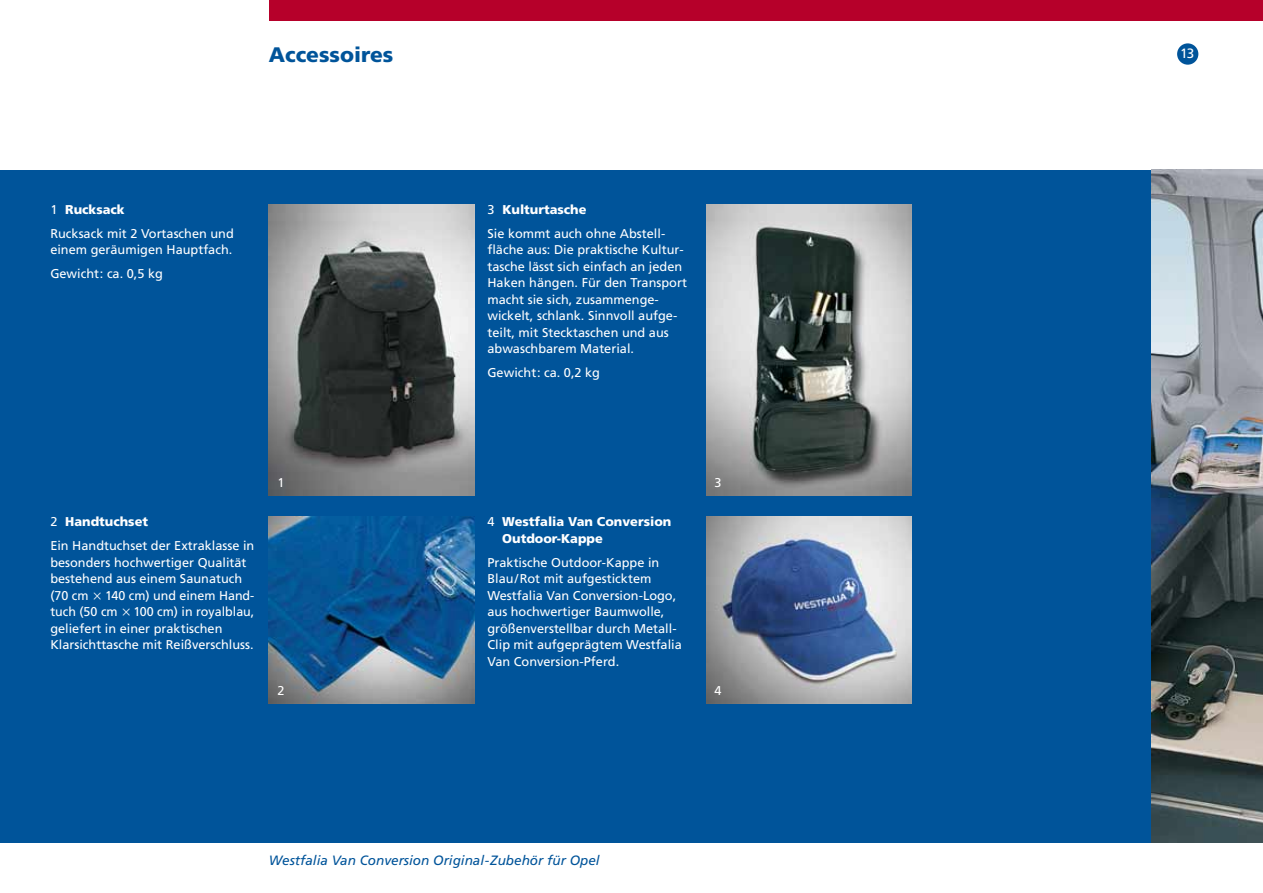
<style>
.page{position:relative;width:1263px;height:893px;background:#fff}
.page>*{position:absolute;margin:0;border:0;box-sizing:border-box;transform-origin:0 0}
.t1{font:900 21px "Frutiger";color:#00549a}
.t2{font:italic 13.5px "Frutiger";color:#00549a}
.t3{font:13.5px "Frutiger";color:#fff}
.t4{font:12.75px/16.5px "Frutiger";color:#fff}
.t5{font:900 12.75px/16.5px "Frutiger";color:#fff}
.s1{font-weight:900}
.s2{font-weight:400}
</style>
<div class="page">
<div style="left:0;top:170px;width:1152px;height:672px;background:#00549a"></div>
<div style="left:269px;top:0;width:993px;height:21px;background:#b6002a"></div>
<div style="left:1177px;top:43px;width:21px;height:22px;background:#00549a;border-radius:50%"></div>
<img style="left:1152px;top:170px;width:110px;height:672px">
<img style="left:269px;top:204px;width:206px;height:291px">
<img style="left:706px;top:204px;width:206px;height:291px">
<img style="left:269px;top:516px;width:206px;height:187px">
<img style="left:706px;top:516px;width:206px;height:187px">
<h1 class="t1" style="left:269px;top:47px;width:126px">Accessoires</h1>
<p class="t4" style="left:50px;top:198px;width:185px;line-height:24px">1 <span class="s1">Rucksack<br></span>Rucksack mit 2 Vortaschen und</p>
<p class="t4" style="left:50px;top:238px;width:184px;line-height:24px">einem geräumigen Hauptfach.<br>Gewicht: ca. 0,5 kg</p>
<p class="t4" style="left:487px;top:198px;width:179px;line-height:24px">3 <span class="s1">Kulturtasche<br></span>Sie kommt auch ohne Abstell-</p>
<p class="t4" style="left:487px;top:242px;width:201px">fläche aus: Die praktische Kultur&shy;tasche lässt sich einfach an jeden<br>Haken hängen. Für den Transport macht sie sich, zusammenge&shy;wickelt, schlank. Sinnvoll aufge&shy;teilt, mit Stecktaschen und aus abwaschbarem Material.</p>
<p class="t4" style="left:487px;top:365px;width:114px">Gewicht: ca. 0,2 kg</p>
<p class="t4" style="left:50px;top:511px;width:206px;line-height:24px">2 <span class="s1">Handtuchset<br></span>Ein Handtuchset der Extraklasse in</p>
<p class="t4" style="left:50px;top:555px;width:198px">besonders hochwertiger Qualität bestehend aus einem Saunatuch (70 cm</p>
<p class="t4" style="left:50px;top:588px;width:206px;text-indent:55px">140 cm) und einem Hand&shy;tuch (50 cm</p>
<p class="t4" style="left:50px;top:604px;width:206px;text-indent:83px">100 cm) in royalblau, geliefert in einer praktischen<br>Klarsichttasche mit Reißverschluss.</p>
<p class="t4" style="left:277px;top:475px;width:9px">1</p>
<p class="t4" style="left:715px;top:475px;width:9px">3</p>
<p class="t4" style="left:277px;top:683px;width:9px">2</p>
<p class="t5" style="left:502px;top:514px;width:171px;text-indent:-15px"><span class="s2">4</span> Westfalia Van Conversion<br>Outdoor-Kappe</p>
<p class="t4" style="left:487px;top:555px;width:196px">Praktische Outdoor-Kappe in<br>Blau/Rot mit aufgesticktem<br>Westfalia Van Conversion-Logo, aus hochwertiger Baumwolle, größenverstellbar durch Metall-<br>Clip mit aufgeprägtem Westfalia<br>Van Conversion-Pferd.</p>
<p class="t4" style="left:715px;top:683px;width:9px">4</p>
<p class="t2" style="left:269px;top:855px;width:332px">Westfalia Van Conversion Original-Zubehör für Opel</p>
<p class="t3" style="left:1180px;top:48px;width:16px">13</p>
</div>
